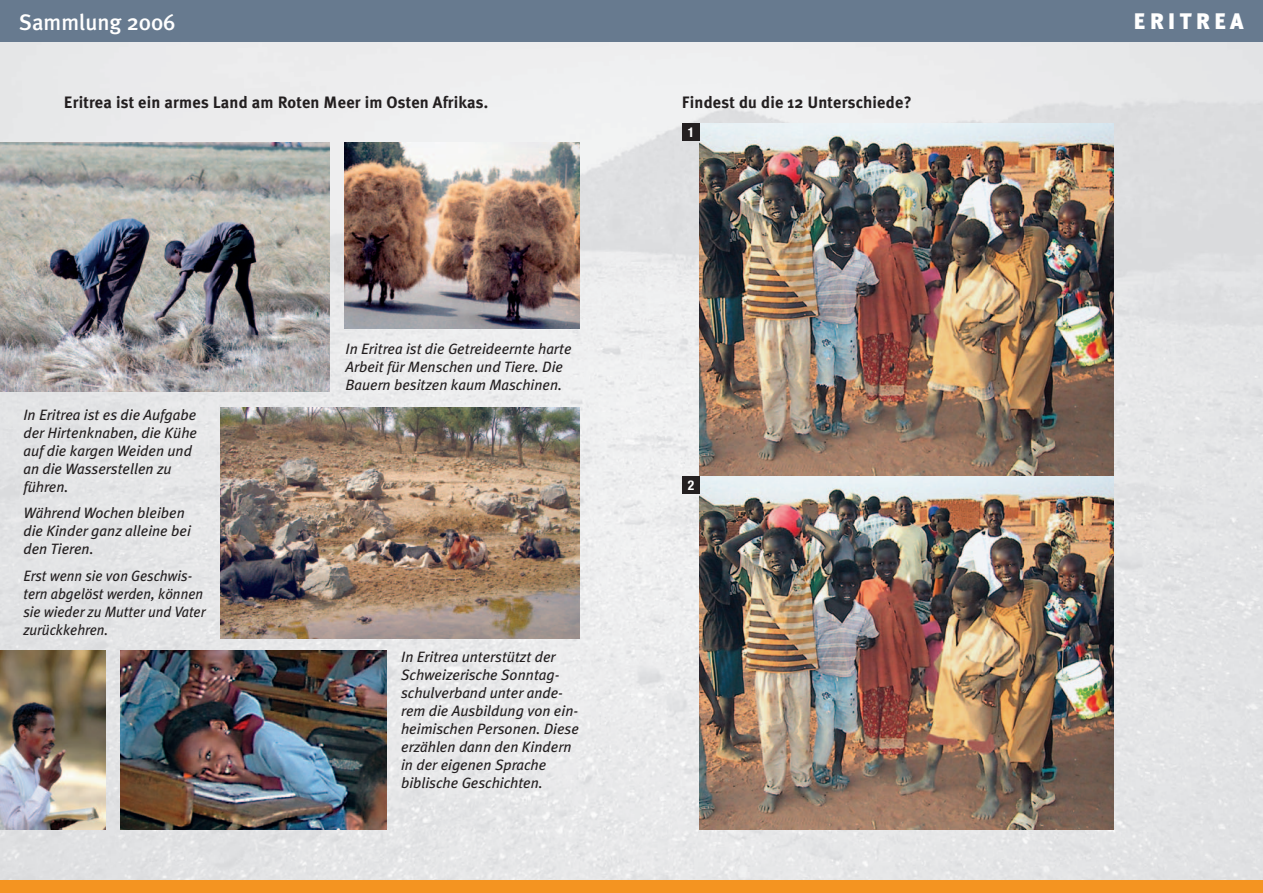
<style>
.page{position:relative;width:1263px;height:893px;background:#fff}
.page>*{position:absolute;margin:0;border:0;box-sizing:border-box;transform-origin:0 0}
.t1{font:500 22.5px "Meta Plus";color:#fff}
.t2{font:900 22.5px "Meta Plus";letter-spacing:.18em;color:#fff}
.t3{font:700 16.5px "Meta Plus";letter-spacing:.01em;color:#231f20}
.t4{font:italic 15px/18px "Meta Plus";color:#231f20}
.t5{font:italic 15px/18px "Meta Plus";color:#231f20;scale:.95 1}
.t6{font:700 condensed 13.5px "Helvetica Neue";color:#fff}
</style>
<div class="page">
<img style="left:0;top:42px;width:1263px;height:838px">
<img style="left:700px;top:123px;width:413px;height:706px">
<div style="left:0;top:880px;width:1263px;height:13px;background:#f49421"></div>
<img style="left:0;top:143px;width:330px;height:248px">
<img style="left:120px;top:651px;width:267px;height:178px">
<img style="left:220px;top:407px;width:359px;height:231px">
<div style="left:682px;top:123px;width:18px;height:17px;background:#231f20"></div>
<div style="left:682px;top:476px;width:18px;height:18px;background:#231f20"></div>
<img style="left:344px;top:143px;width:235px;height:185px">
<img style="left:0;top:651px;width:106px;height:178px">
<div style="left:0;top:0;width:1263px;height:42px;background:#677a8f"></div>
<h1 class="t1" style="left:19px;top:9px;width:158px">Sammlung 2006</h1>
<h1 class="t2" style="left:1133px;top:14px;width:111px">ERITREA</h1>
<p class="t3" style="left:64px;top:95px;width:426px">Eritrea ist ein armes Land am Roten Meer im Osten Afrikas.</p>
<p class="t4" style="left:23px;top:406px;width:175px">In Eritrea ist es die Aufgabe der Hirtenknaben, die Kühe auf die kargen Weiden und an die Wasserstellen zu führen.</p>
<p class="t4" style="left:23px;top:505px;width:169px">Während Wochen bleiben die Kinder ganz alleine bei den Tieren.</p>
<p class="t5" style="left:23px;top:567px;width:193px">Erst wenn sie von Geschwis&shy;tern abgelöst werden, können sie wieder zu Mutter und Vater zurückkehren.</p>
<p class="t4" style="left:345px;top:341px;width:228px">In Eritrea ist die Getreideernte harte<br>Arbeit für Menschen und Tiere. Die<br>Bauern besitzen kaum Maschinen.</p>
<p class="t4" style="left:401px;top:649px;width:179px">In Eritrea unterstützt der<br>Schweizerische Sonntag&shy;schulverband unter ande&shy;rem die Ausbildung von ein&shy;heimischen Personen. Diese erzählen dann den Kindern in der eigenen Sprache biblische Geschichten.</p>
<p class="t3" style="left:682px;top:95px;width:231px">Findest du die 12 Unterschiede?</p>
<p class="t6" style="left:688px;top:127px;width:8px">1</p>
<p class="t6" style="left:688px;top:481px;width:8px">2</p>
</div>
